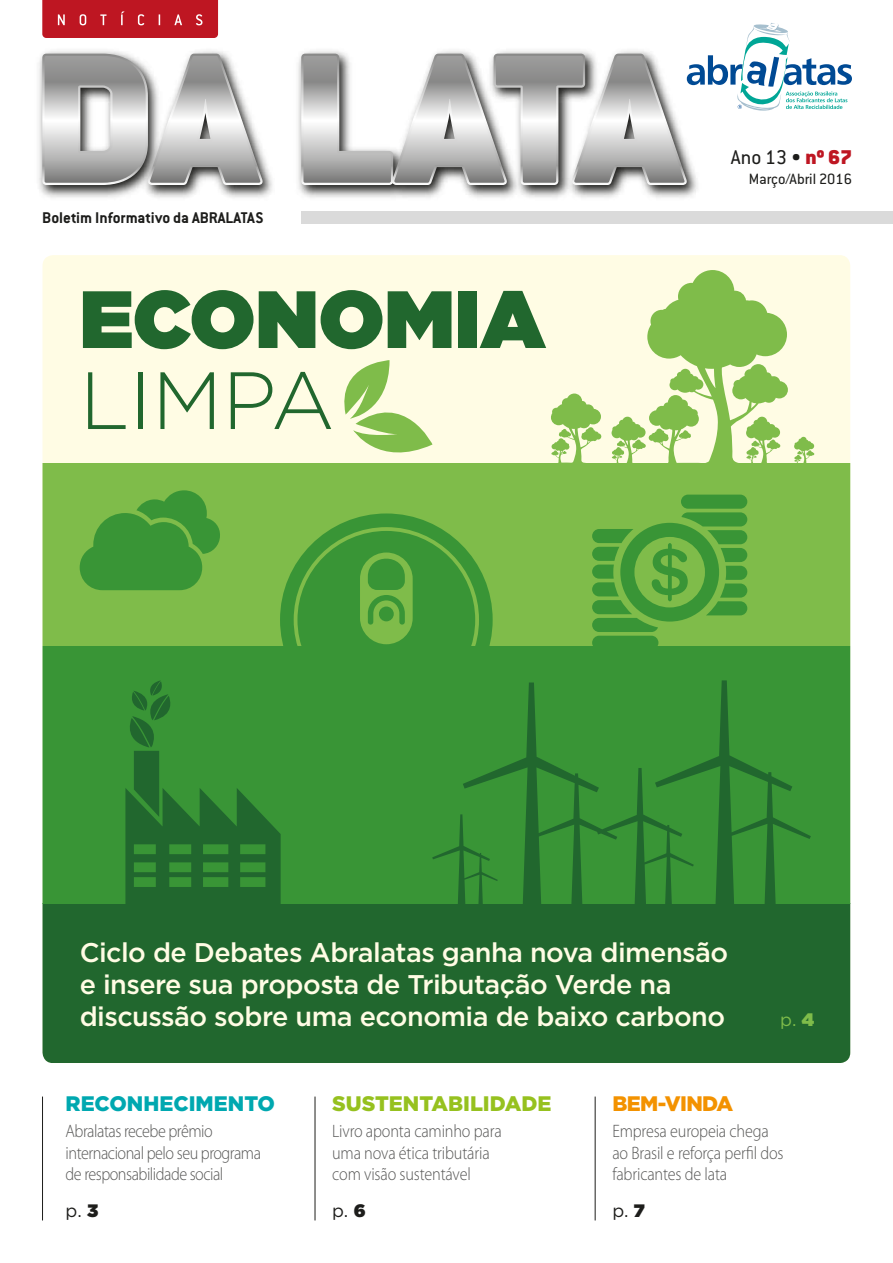
<style>
.page{position:relative;width:893px;height:1263px;background:#fff}
.page>*{position:absolute;margin:0;border:0;box-sizing:border-box;transform-origin:0 0}
.t1{font:900 81px "Gotham";color:#21672e}
.t2{font:300 81px "Gotham";color:#21672e}
.t3{font:500 27px/32.4px "Gotham";letter-spacing:-.02em;color:#fffce4}
.t4{font:21.9px "Conduit ITC Std";color:#1d1d1b}
.t5{font:900 21px "Gotham";color:#96c11f}
.t6{font:900 21px "Gotham";color:#00a8b0}
.t7{font:900 21px "Gotham";letter-spacing:-.03em;color:#f39200}
.t8{font:300 18px/21.6px "Myriad Pro";letter-spacing:-.01em;color:#575756;scale:.9 1}
.t9{font:300 18px/21.6px "Myriad Pro";letter-spacing:-.03em;color:#575756;scale:.9 1}
.t10{font:18px "Gotham";color:#1d1d1b}
.t11{font:18px "Gotham";color:#7fbc4a}
.t12{font:700 17.1px "Conduit ITC Std";color:#1d1d1b}
.t13{font:16.35px "Conduit ITC Std";color:#1d1d1b}
.s1{font-weight:900;color:#be1622}
.s2{font-weight:900}
</style>
<div class="page">
<svg style="left:42px;top:0;width:176px;height:38px"></svg>
<img style="left:38px;top:51px;width:660px;height:147px">
<svg style="left:42px;top:54px;width:645px;height:131px"></svg>
<svg style="left:45px;top:56px;width:640px;height:127px"></svg>
<svg style="left:687px;top:23px;width:165px;height:88px"></svg>
<div style="left:301px;top:211px;width:592px;height:12px;background:#dadada"></div>
<div style="left:43px;top:255px;width:807px;height:808px;background:#fffce4;border-radius:11px"></div>
<div style="left:43px;top:904px;width:807px;height:159px;background:#21672e"></div>
<div style="left:43px;top:646px;width:807px;height:258px;background:#399536"></div>
<div style="left:43px;top:463px;width:807px;height:183px;background:#7fbc4a"></div>
<hr style="left:315px;top:1096px;width:1px;height:124px;background:#1d1d1b">
<hr style="left:42px;top:1096px;width:1px;height:124px;background:#1d1d1b">
<hr style="left:595px;top:1096px;width:1px;height:124px;background:#1d1d1b">
<svg style="left:344px;top:360px;width:88px;height:92px"></svg>
<svg style="left:551px;top:270px;width:263px;height:193px"></svg>
<svg style="left:80px;top:490px;width:140px;height:100px"></svg>
<svg style="left:280px;top:513px;width:213px;height:133px;fill:#399536"></svg>
<svg style="left:432px;top:680px;width:379px;height:224px"></svg>
<svg style="left:125px;top:680px;width:156px;height:224px"></svg>
<svg style="left:592px;top:495px;width:155px;height:151px"></svg>
<p class="t12" style="left:42px;top:207px;width:223px">Boletim Informativo da ABRALATAS</p>
<h1 class="t1" style="left:80px;top:261px;width:467px">ECONOMIA</h1>
<h1 class="t2" style="left:80px;top:349px;width:257px">LIMPA</h1>
<p class="t4" style="left:731px;top:144px;width:123px">Ano 13 • <span class="s1">nº 67</span></p>
<p class="t13" style="left:749px;top:169px;width:105px">Março/Abril 2016</p>
<h2 class="t3" style="left:80px;top:935px;width:650px">Ciclo de Debates Abralatas ganha nova dimensão e insere sua proposta de Tributação Verde na discussão sobre uma economia de baixo carbono</h2>
<p class="t11" style="left:780px;top:1008px;width:35px">p. <span class="s2">4</span></p>
<p class="t6" style="left:66px;top:1089px;width:211px">RECONHECIMENTO</p>
<p class="t9" style="left:66px;top:1120px;width:219px">Abralatas recebe prêmio internacional pelo seu programa de responsabilidade social</p>
<p class="t10" style="left:66px;top:1199px;width:34px">p. <span class="s2">3</span></p>
<p class="t5" style="left:332px;top:1089px;width:221px">SUSTENTABILIDADE</p>
<p class="t8" style="left:332px;top:1120px;width:190px">Livro aponta caminho para uma nova ética tributária com visão sustentável</p>
<p class="t10" style="left:332px;top:1199px;width:35px">p. <span class="s2">6</span></p>
<p class="t7" style="left:612px;top:1089px;width:123px">BEM-VINDA</p>
<p class="t8" style="left:612px;top:1120px;width:192px">Empresa europeia chega ao Brasil e reforça perfil dos fabricantes de lata</p>
<p class="t10" style="left:612px;top:1199px;width:34px">p. <span class="s2">7</span></p>
</div>
